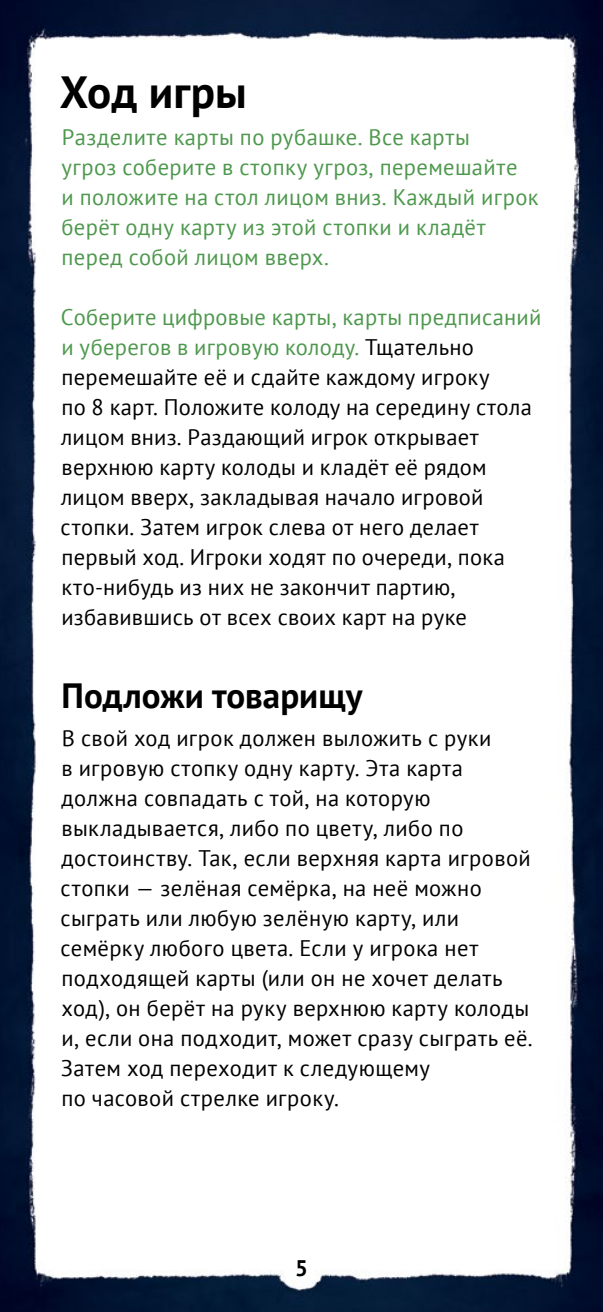
<style>
.page{position:relative;width:603px;height:1312px;background:#fff}
.page>*{position:absolute;margin:0;border:0;box-sizing:border-box;transform-origin:0 0}
.t1{font:700 45px "PT Sans";color:#000}
.t2{font:700 35px "PT Sans";color:#000}
.t3{font:22.5px/30px "PT Sans";letter-spacing:.015em;color:#000}
.t4{font:22.5px/30px "PT Sans";letter-spacing:.02em;color:#4d984d}
.t5{font:700 22.5px "PT Sans";color:#000}
.s1{color:#4d984d}
</style>
<div class="page">
<img style="left:0;top:0;width:602px;height:1311px">
<h1 class="t1" style="left:60px;top:62px;width:188px">Ход игры</h1>
<p class="t4" style="left:61px;top:122px;width:478px">Разделите карты по рубашке. Все карты<br>угроз соберите в стопку угроз, перемешайте<br>и положите на стол лицом вниз. Каждый игрок берёт одну карту из этой стопки и кладёт перед собой лицом вверх.</p>
<p class="t3" style="left:61px;top:302px;width:482px"><span class="s1">Соберите цифровые карты, карты предписаний и уберегов в игровую колоду.</span> Тщательно перемешайте её и сдайте каждому игроку<br>по 8 карт. Положите колоду на середину стола лицом вниз. Раздающий игрок открывает верхнюю карту колоды и кладёт её рядом лицом вверх, закладывая начало игровой стопки. Затем игрок слева от него делает первый ход. Игроки ходят по очереди, пока кто-нибудь из них не закончит партию, избавившись от всех своих карт на руке</p>
<h2 class="t2" style="left:62px;top:672px;width:302px">Подложи товарищу</h2>
<p class="t3" style="left:61px;top:722px;width:473px">В свой ход игрок должен выложить с руки<br>в игровую стопку одну карту. Эта карта должна совпадать с той, на которую выкладывается, либо по цвету, либо по достоинству. Так, если верхняя карта игровой стопки — зелёная семёрка, на неё можно сыграть или любую зелёную карту, или семёрку любого цвета. Если у игрока нет подходящей карты (или он не хочет делать ход), он берёт на руку верхнюю карту колоды и, если она подходит, может сразу сыграть её.<br>Затем ход переходит к следующему<br>по часовой стрелке игроку.</p>
<p class="t5" style="left:295px;top:1252px;width:14px">5</p>
</div>
